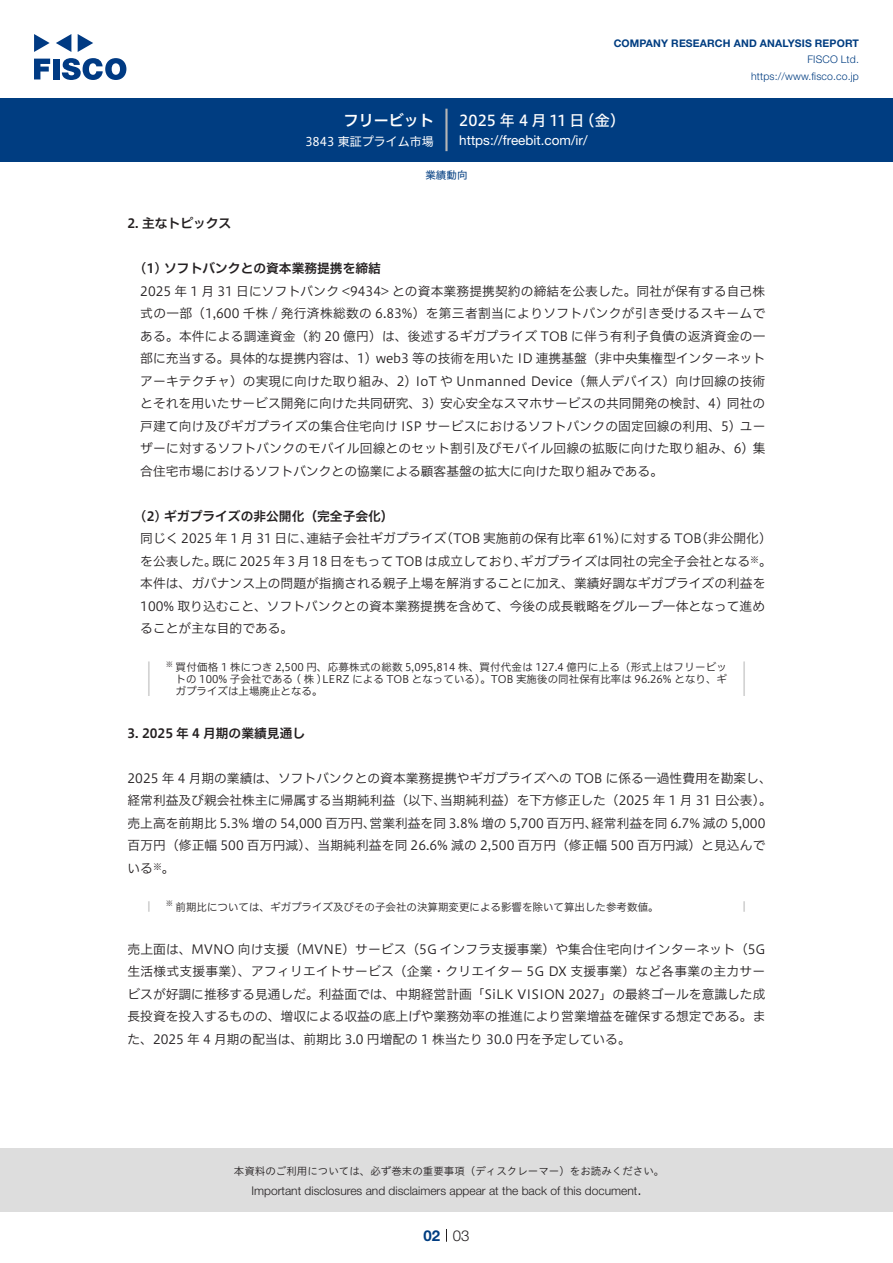
<style>
.page{position:relative;width:893px;height:1263px;background:#fff}
.page>*{position:absolute;margin:0;border:0;box-sizing:border-box;transform-origin:0 0}
.t1{font:15px "Hiragino UD Sans F Std N W5";letter-spacing:.005em;color:#fff}
.t2{font:15px "Hiragino UD Sans F Std N W6";color:#fff}
.t3{font:300 15px "Helvetica Neue LT Std";color:#231f20}
.t4{font:700 15px "Helvetica Neue LT Std";color:#003d81}
.t5{font:13.5px "Helvetica Neue LT Std";color:#fff}
.本文3mm{font:12.75px/22.5px "Hiragino UD Sans F Std N W3";color:#231f20;text-align:justify}
.本文{font:12.75px/22.5px "Hiragino UD Sans F Std N W3";color:#231f20;text-align:right}
.小タイトル3mm{font:12.75px "Hiragino UD Sans F Std N W6";color:#231f20}
.小タイトル{font:12.75px "Hiragino UD Sans F Std N W6";color:#231f20}
.t6{font:300 12px "Helvetica Neue LT Std";color:#231f20}
.t7{font:12px "Hiragino UD Sans F Std N W4";color:#fff}
.t8{font:10.5px/12px "Hiragino UD Sans F Std N W3";color:#231f20}
.t9{font:10.5px "Hiragino UD Sans F Std N W3";letter-spacing:.02em;color:#231f20}
.t10{font:10.5px "Hiragino UD Sans Std W3";color:#231f20}
.t11{font:700 10.5px "Helvetica Neue LT Std";letter-spacing:.015em;color:#003d81}
.t12{font:300 10.5px/16.5px "Helvetica Neue LT Std";letter-spacing:.015em;color:#003d81;text-align:right}
.ヘッダー{font:10.5px "Hiragino UD Sans F Std N W4";color:#003d81}
.本文3mm-2{font:8.85px "Hiragino UD Sans F Std N W3";color:#231f20}
.本文-2{font:8.85px "Hiragino UD Sans F Std N W3";color:#231f20}
.t13{font:7.35px "Hiragino UD Sans F Std N W3";color:#231f20}
</style>
<div class="page">
<div style="left:0;top:1148px;width:893px;height:64px;background:#ddd"></div>
<svg style="left:34px;top:59px;width:16px;height:20px"></svg>
<div style="left:53px;top:59px;width:6px;height:20px;background:#003a83"></div>
<svg style="left:62px;top:58px;width:64px;height:22px"></svg>
<svg style="left:34px;top:34px;width:16px;height:18px"></svg>
<svg style="left:78px;top:34px;width:15px;height:18px"></svg>
<svg style="left:56px;top:34px;width:15px;height:18px"></svg>
<div style="left:0;top:98px;width:893px;height:64px;background:#003d81"></div>
<hr style="left:445px;top:109px;width:3px;height:42px;background:#b5b5b6">
<svg style="left:446px;top:1229px;width:1px;height:13px"></svg>
<hr style="left:148px;top:661px;width:2px;height:35px;background:#d3d3d3">
<hr style="left:743px;top:661px;width:2px;height:35px;background:#d3d3d3">
<svg style="left:148px;top:901px;width:2px;height:11px"></svg>
<svg style="left:743px;top:901px;width:2px;height:11px"></svg>
<p class="t2" style="left:344px;top:109px;width:92px">フリービット</p>
<p class="t7" style="left:305px;top:132px;width:130px">3843 東証プライム市場</p>
<p class="t11" style="left:614px;top:37px;width:247px">COMPANY RESEARCH AND ANALYSIS REPORT</p>
<p class="t12" style="left:751px;top:51px;width:109px">FISCO Ltd. https://www.fisco.co j p.</p>
<p class="t1" style="left:579px;top:109px;width:47px">（金(</p>
<p class="t1" style="left:459px;top:109px;width:127px">2025 年 4 月 11 日</p>
<p class="t5" style="left:459px;top:132px;width:130px">https://freebit.com /i r/</p>
<p class="ヘッダー" style="left:425px;top:167px;width:43px">業績動向</p>
<p class="小タイトル" style="left:128px;top:214px;width:105px">2. 主なトピックス</p>
<p class="小タイトル3mm" style="left:140px;top:259px;width:242px">1( ) ソフトバンクとの資本業務提携を締結</p>
<p class="本文3mm" style="left:140px;top:279px;width:627px">2025 年 1 月 31 日にソフトバンク &lt;9434&gt; との資本業務提携契約の締結を公表した。同社が保有する自己株式の一部（1,600 千株 / 発行済株総数の 6.83%）を第三者割当によりソフトバンクが引き受けるスキームである。本件による調達資金（約 20 億円）は、後述するギガプライズ TOB に伴う有利子負債の返済資金の一部に充当する。具体的な提携内容は、1) web3 等の技術を用いた ID 連携基盤（非中央集権型インターネットアーキテクチャ）の実現に向けた取り組み、2) IoT や Unmanned Device（無人デバイス）向け回線の技術とそれを用いたサービス開発に向けた共同研究、3) 安心安全なスマホサービスの共同開発の検討、4) 同社の戸建て向け及びギガプライズの集合住宅向け ISP サービスにおけるソフトバンクの固定回線の利用、5) ユーザーに対するソフトバンクのモバイル回線とのセット割引及びモバイル回線の拡販に向けた取り組み、6) 集合住宅市場におけるソフトバンクとの協業による顧客基盤の拡大に向けた取り組みである。</p>
<p class="小タイトル3mm" style="left:140px;top:506px;width:255px">2( ) ギガプライズの非公開化（完全子会化(</p>
<p class="本文3mm" style="left:695px;top:526px;width:78px">（非公開化(</p>
<p class="本文3mm" style="left:306px;top:526px;width:142px">連結子会社ギガプライズ</p>
<p class="本文3mm" style="left:440px;top:526px;width:188px">（TOB 実施前の保有比率 61%）</p>
<p class="本文3mm" style="left:140px;top:526px;width:174px">同じく 2025 年 1 月 31 日に、</p>
<p class="本文3mm" style="left:620px;top:526px;width:83px">に対する TOB</p>
<p class="本文3mm" style="left:521px;top:549px;width:231px">ギガプライズは同社の完全子会社となる</p>
<p class="本文3mm" style="left:212px;top:549px;width:316px">既に 2025 年 3 月 18 日をもって TOB は成立しており、</p>
<p class="本文3mm" style="left:140px;top:549px;width:627px;text-align:left">を公表した。<br>本件は、ガバナンス上の問題が指摘される親子上場を解消することに加え、業績好調なギガプライズの利益を100% 取り込むこと、ソフトバンクとの資本業務提携を含めて、今後の成長戦略をグループ一体となって進めることが主な目的である。</p>
<p class="t9" style="left:176px;top:659px;width:553px">買付価格 1 株につき 2,500 円、応募株式の総数 5,095,814 株、買付代金は 127.4 億円に上る（形式上はフリービッ</p>
<p class="本文3mm-2" style="left:750px;top:553px;width:10px">※</p>
<p class="本文3mm" style="left:759px;top:549px;width:14px">。</p>
<p class="t13" style="left:166px;top:658px;width:9px">※</p>
<p class="t8" style="left:176px;top:672px;width:553px">トの 100% 子会社である ( 株 )LERZ による TOB となっている）。TOB 実施後の同社保有比率は 96.26% となり、ギガプライズは上場廃止となる。</p>
<p class="小タイトル" style="left:128px;top:723px;width:179px">3. 2025 年 4 月期の業績見通し</p>
<p class="本文" style="left:128px;top:766px;width:646px">2025 年 4 月期の業績は、ソフトバンクとの資本業務提携やギガプライズへの TOB に係る一過性費用を勘案し、当期純利益）を下方修正した（2025 年 1 月 31 日公表。(</p>
<p class="本文" style="left:128px;top:789px;width:320px">経常利益及び親会社株主に帰属する当期純利益（以下、</p>
<p class="本文" style="left:128px;top:811px;width:250px">売上高を前期比 5.3% 増の 54,000 百万円、</p>
<p class="本文" style="left:128px;top:834px;width:639px">百万円（修正幅 500 百万円減）、当期純利益を同 26.6% 減の 2,500 百万円（修正幅 500 百万円減）と見込んで</p>
<p class="本文" style="left:162px;top:856px;width:14px">。</p>
<p class="本文" style="left:370px;top:811px;width:229px">営業利益を同 3.8% 増の 5,700 百万円、</p>
<p class="本文" style="left:591px;top:811px;width:176px">経常利益を同 6.7% 減の 5,000</p>
<p class="本文" style="left:128px;top:856px;width:27px">いる</p>
<p class="本文-2" style="left:153px;top:860px;width:10px">※</p>
<p class="t13" style="left:166px;top:898px;width:9px">※</p>
<p class="本文" style="left:128px;top:937px;width:639px;text-align:justify">売上面は、MVNO 向け支援（MVNE）サービス（5G インフラ支援事業）や集合住宅向けインターネット（5G生活様式支援事業）、アフィリエイトサービス（企業・クリエイター 5G DX 支援事業）など各事業の主力サービスが好調に推移する見通しだ。利益面では、中期経営計画「SiLK VISION 2027」の最終ゴールを意識した成長投資を投入するものの、増収による収益の底上げや業務効率の推進により営業増益を確保する想定である。また、2025 年 4 月期の配当は、前期比 3.0 円増配の 1 株当たり 30.0 円を予定している。</p>
<p class="t8" style="left:176px;top:900px;width:484px">前期比については、ギガプライズ及びその子会社の決算期変更による影響を除いて算出した参考数値。</p>
<p class="t10" style="left:234px;top:1163px;width:432px">本資料のご利用については、必ず巻末の重要事項（ディスクレーマー）をお読みください。</p>
<p class="t3" style="left:637px;top:1180px;width:6px">.</p>
<p class="t6" style="left:251px;top:1183px;width:387px">Important disclosures and disclaimers appear at the back of this document</p>
<p class="t4" style="left:423px;top:1226px;width:18px">02</p>
<p class="t3" style="left:453px;top:1226px;width:18px">03</p>
</div>
